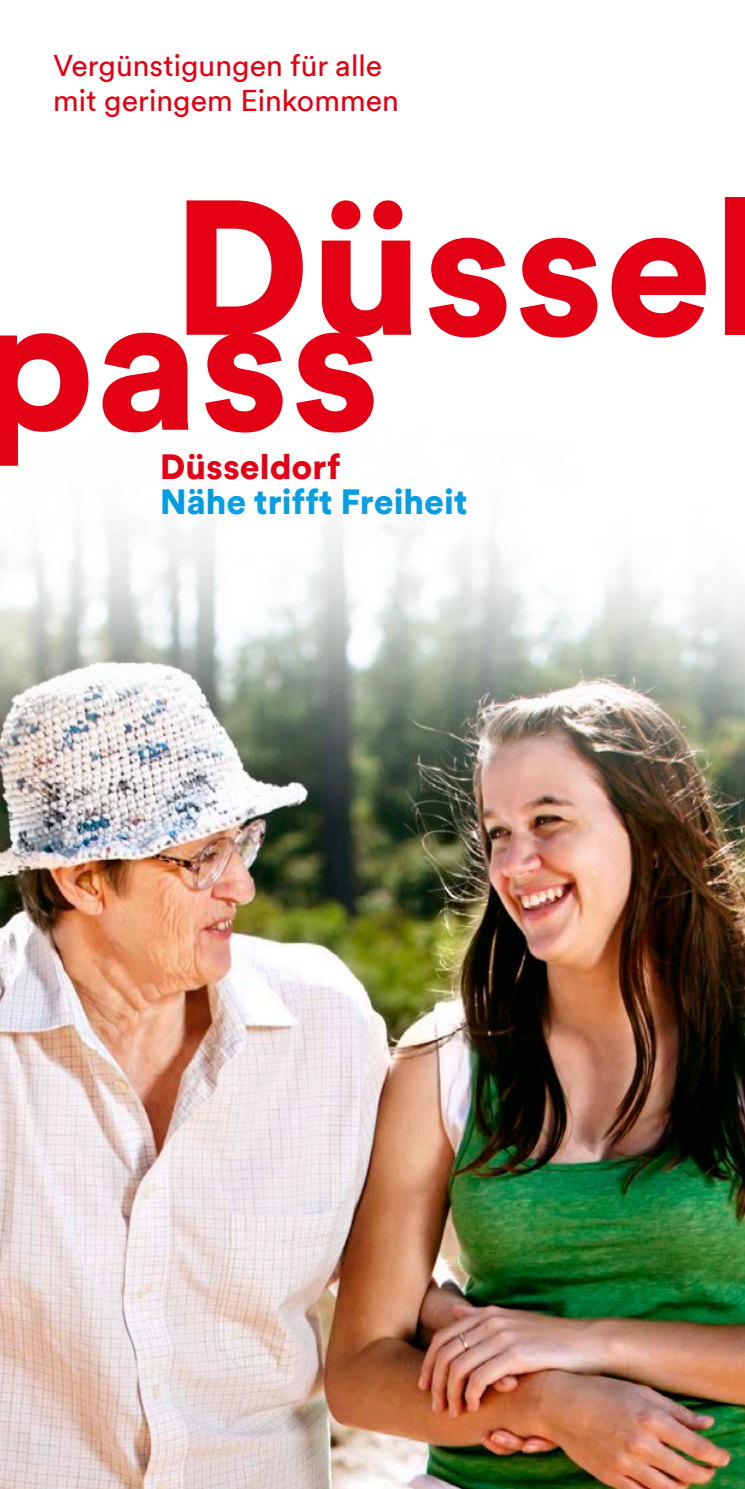
<style>
.page{position:relative;width:745px;height:1489px;background:#fff}
.page>*{position:absolute;margin:0;border:0;box-sizing:border-box;transform-origin:0 0}
.t1{font:900 189.5px "Duesseldorf Circular TT";color:#e30014}
.t2{font:900 35px "Duesseldorf Circular TT";color:#009de2}
.t3{font:900 35px "Duesseldorf Circular TT";color:#e30014}
.t4{font:30px/35px "Duesseldorf Circular TT";color:#e30014}
</style>
<div class="page">
<img style="left:0;top:522px;width:744px;height:966px">
<p class="t4" style="left:53px;top:46px;width:347px">Vergünstigungen für alle mit geringem Einkommen</p>
<h1 class="t1" style="left:171px;top:136px;width:595px">Düssel</h1>
<h1 class="t1" style="left:-23px;top:231px;width:405px">pass</h1>
<p class="t3" style="left:160px;top:442px;width:182px">Düsseldorf</p>
<p class="t2" style="left:160px;top:477px;width:309px">Nähe trifft Freiheit</p>
</div>
